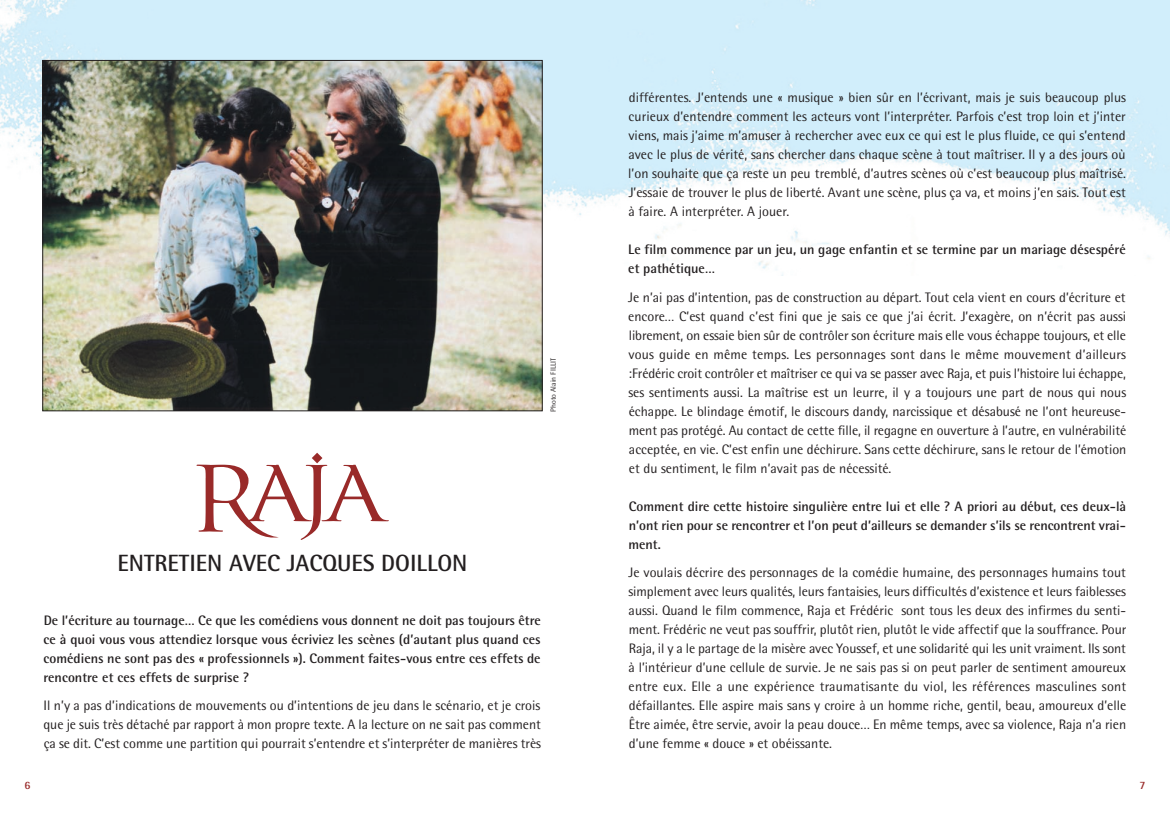
<style>
.page{position:relative;width:1170px;height:815px;background:#fff}
.page>*{position:absolute;margin:0;border:0;box-sizing:border-box;transform-origin:0 0}
.t1{font:700 23.5px "Rotis Semi Sans";color:#231f20}
.t2{font:13.75px/19px "Rotis Semi Sans";color:#231f20;text-align:justify}
.t3{font:700 13.75px/19px "Rotis Semi Sans";color:#231f20;text-align:justify}
.t4{font:700 11.25px "Rotis Semi Sans";color:#992a29}
.t5{font:7.5px "Rotis Semi Sans";color:#231f20}
</style>
<div class="page">
<img style="left:0;top:0;width:1169px;height:275px">
<svg style="left:196px;top:453px;width:193px;height:87px"></svg>
<img style="left:45px;top:62px;width:495px;height:347px">
<p class="t5" style="left:550px;top:412px;width:55px;rotate:-90deg">Photo Alain FILLIT</p>
<h1 class="t1" style="left:117px;top:555px;width:351px">ENTRETIEN AVEC JACQUES DOILLON</h1>
<p class="t3" style="left:44px;top:612px;width:498px">De l’écriture au tournage… Ce que les comédiens vous donnent ne doit pas toujours être ce à quoi vous vous attendiez lorsque vous écriviez les scènes (d’autant plus quand ces comédiens ne sont pas des « professionnels »). Comment faites-vous entre ces effets de rencontre et ces effets de surprise ?</p>
<p class="t2" style="left:43px;top:697px;width:499px">Il n’y a pas d’indications de mouvements ou d’intentions de jeu dans le scénario, et je crois que je suis très détaché par rapport à mon propre texte. A la lecture on ne sait pas comment ça se dit. C’est comme une partition qui pourrait s’entendre et s’interpréter de manières très</p>
<p class="t2" style="left:628px;top:89px;width:499px">différentes. J’entends une « musique » bien sûr en l’écrivant, mais je suis beaucoup plus curieux d’entendre comment les acteurs vont l’interpréter. Parfois c’est trop loin et j’inter viens, mais j’aime m’amuser à rechercher avec eux ce qui est le plus fluide, ce qui s’entend avec le plus de vérité, sans chercher dans chaque scène à tout maîtriser. Il y a des jours où l’on souhaite que ça reste un peu tremblé, d’autres scènes où c’est beaucoup plus maîtrisé.<br>J’essaie de trouver le plus de liberté. Avant une scène, plus ça va, et moins j’en sais. Tout est à faire. A interpréter. A jouer.</p>
<p class="t3" style="left:628px;top:241px;width:499px">Le film commence par un jeu, un gage enfantin et se termine par un mariage désespéré et pathétique…</p>
<p class="t2" style="left:628px;top:289px;width:499px">Je n’ai pas d’intention, pas de construction au départ. Tout cela vient en cours d’écriture et encore… C’est quand c’est fini que je sais ce que j’ai écrit. J’exagère, on n’écrit pas aussi librement, on essaie bien sûr de contrôler son écriture mais elle vous échappe toujours, et elle vous guide en même temps. Les personnages sont dans le même mouvement d’ailleurs :Frédéric croit contrôler et maîtriser ce qui va se passer avec Raja, et puis l’histoire lui échappe, ses sentiments aussi. La maîtrise est un leurre, il y a toujours une part de nous qui nous échappe. Le blindage émotif, le discours dandy, narcissique et désabusé ne l’ont heureuse&shy;ment pas protégé. Au contact de cette fille, il regagne en ouverture à l’autre, en vulnérabilité acceptée, en vie. C’est enfin une déchirure. Sans cette déchirure, sans le retour de l’émotion et du sentiment, le film n’avait pas de nécessité.</p>
<p class="t3" style="left:628px;top:498px;width:499px">Comment dire cette histoire singulière entre lui et elle ? A priori au début, ces deux-là n’ont rien pour se rencontrer et l’on peut d’ailleurs se demander s’ils se rencontrent vrai&shy;ment.</p>
<p class="t2" style="left:628px;top:564px;width:499px">Je voulais décrire des personnages de la comédie humaine, des personnages humains tout simplement avec leurs qualités, leurs fantaisies, leurs difficultés d’existence et leurs faiblesses aussi. Quand le film commence, Raja et Frédéric sont tous les deux des infirmes du senti&shy;ment. Frédéric ne veut pas souffrir, plutôt rien, plutôt le vide affectif que la souffrance. Pour Raja, il y a le partage de la misère avec Youssef, et une solidarité qui les unit vraiment. Ils sont à l’intérieur d’une cellule de survie. Je ne sais pas si on peut parler de sentiment amoureux entre eux. Elle a une expérience traumatisante du viol, les références masculines sont défaillantes. Elle aspire mais sans y croire à un homme riche, gentil, beau, amoureux d’elle Être aimée, être servie, avoir la peau douce… En même temps, avec sa violence, Raja n’a rien d’une femme « douce » et obéissante.</p>
<p class="t4" style="left:25px;top:781px;width:8px">6</p>
<p class="t4" style="left:1139px;top:781px;width:8px">7</p>
</div>
